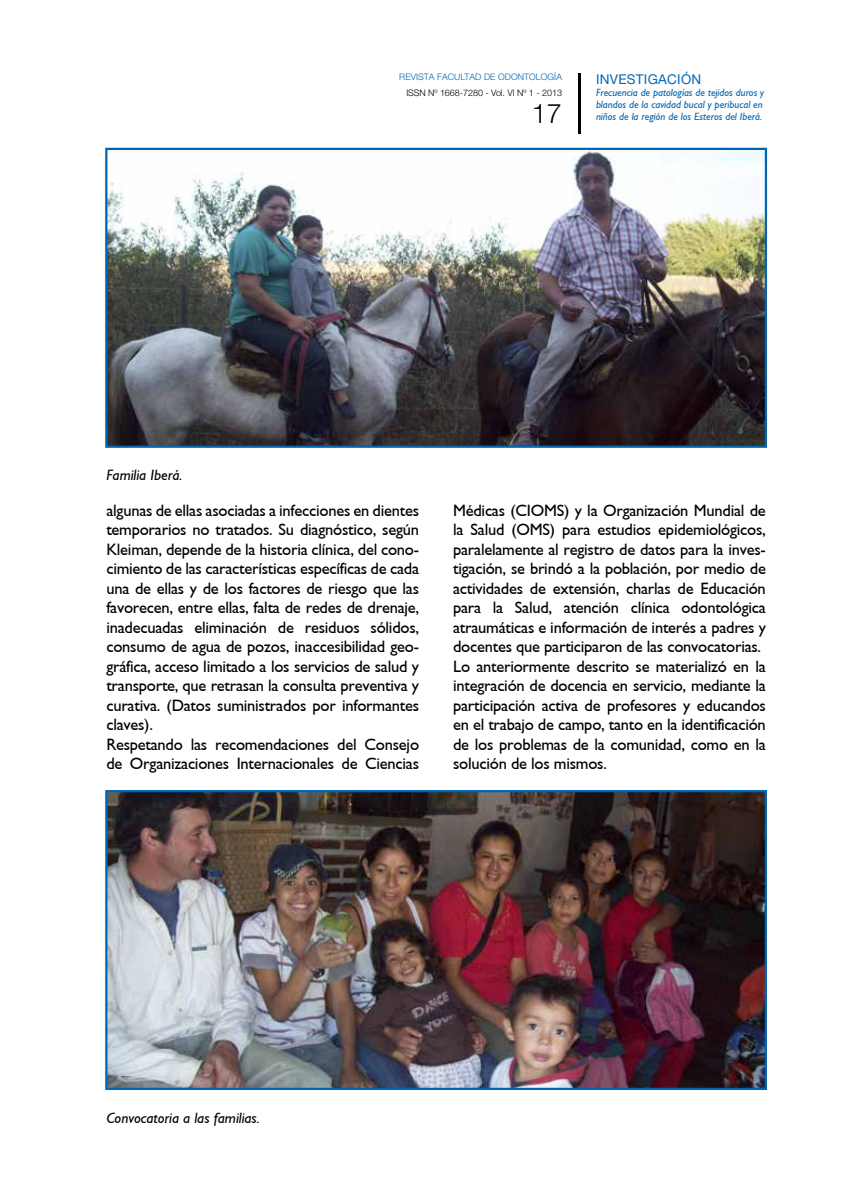
<style>
.page{position:relative;width:851px;height:1191px;background:#fff}
.page>*{position:absolute;margin:0;border:0;box-sizing:border-box;transform-origin:0 0}
.t1{font:100 60px "Helvetica Neue";color:#000}
.t2{font:300 27px "Helvetica Neue";color:#000}
.t3{font:16.5px/19.5px "Gill Sans";letter-spacing:-.015em;color:#000}
.t4{font:italic 15px "Gill Sans";color:#000}
.t5{font:13.5px "Helvetica Neue";letter-spacing:.02em;color:#0066b3}
.t6{font:italic 10.5px/12px "Gill Sans";color:#0066b3}
.t7{font:300 10.5px "Helvetica Neue";letter-spacing:.02em;color:#0066b3}
.t8{font:300 9px "Helvetica Neue";letter-spacing:-.005em;color:#000}
.t9{font:300 9px "Helvetica Neue";letter-spacing:.005em;color:#0066b3}
</style>
<div class="page">
<img style="left:108px;top:793px;width:655px;height:294px">
<div style="left:105px;top:790px;width:661px;height:300px;border:2px solid #0066b3"></div>
<img style="left:108px;top:151px;width:656px;height:294px">
<div style="left:105px;top:148px;width:662px;height:300px;border:2px solid #0066b3"></div>
<p class="t4" style="left:106px;top:467px;width:77px">Familia Iberá.</p>
<p class="t9" style="left:399px;top:72px;width:164px">REVISTA FACULTAD DE ODONTOLOGÍA</p>
<h2 class="t2" style="left:532px;top:97px;width:32px">17</h2>
<p class="t8" style="left:406px;top:87px;width:157px">ISSN Nº 1668-7280 - Vol. VI Nº 1 - 2013</p>
<h1 class="t1" style="left:572px;top:65px;width:15px">|</h1>
<p class="t5" style="left:596px;top:71px;width:107px">INVESTIGACIÓN</p>
<p class="t7" style="left:596px;top:72px;width:80px">INVESTIGACIÓN</p>
<p class="t6" style="left:596px;top:85px;width:168px">Ansiedad al tratamiento estomatológico y factores socio-demográficos:<br>Estudio con adultos.</p>
<p class="t6" style="left:596px;top:86px;width:170px">Frecuencia de patologías de tejidos duros y blandos de la cavidad bucal y peribucal en niños de la región de los Esteros del Iberá.</p>
<p class="t3" style="left:106px;top:500px;width:314px">algunas de ellas asociadas a infecciones en dientes temporarios no tratados. Su diagnóstico, según Kleiman, depende de la historia clínica, del cono&shy;cimiento de las características específicas de cada una de ellas y de los factores de riesgo que las favorecen, entre ellas, falta de redes de drenaje, inadecuadas eliminación de residuos sólidos, consumo de agua de pozos, inaccesibilidad geo&shy;gráfica, acceso limitado a los servicios de salud y transporte, que retrasan la consulta preventiva y curativa. (Datos suministrados por informantes claves).<br>Respetando las recomendaciones del Consejo de Organizaciones Internacionales de Ciencias</p>
<p class="t3" style="left:453px;top:500px;width:314px">Médicas (CIOMS) y la Organización Mundial de la Salud (OMS) para estudios epidemiológicos, paralelamente al registro de datos para la inves&shy;tigación, se brindó a la población, por medio de actividades de extensión, charlas de Educación para la Salud, atención clínica odontológica atraumáticas e información de interés a padres y docentes que participaron de las convocatorias.<br>Lo anteriormente descrito se materializó en la integración de docencia en servicio, mediante la participación activa de profesores y educandos en el trabajo de campo, tanto en la identificación de los problemas de la comunidad, como en la solución de los mismos.</p>
<p class="t4" style="left:106px;top:1109px;width:155px">Convocatoria a las familias.</p>
</div>
